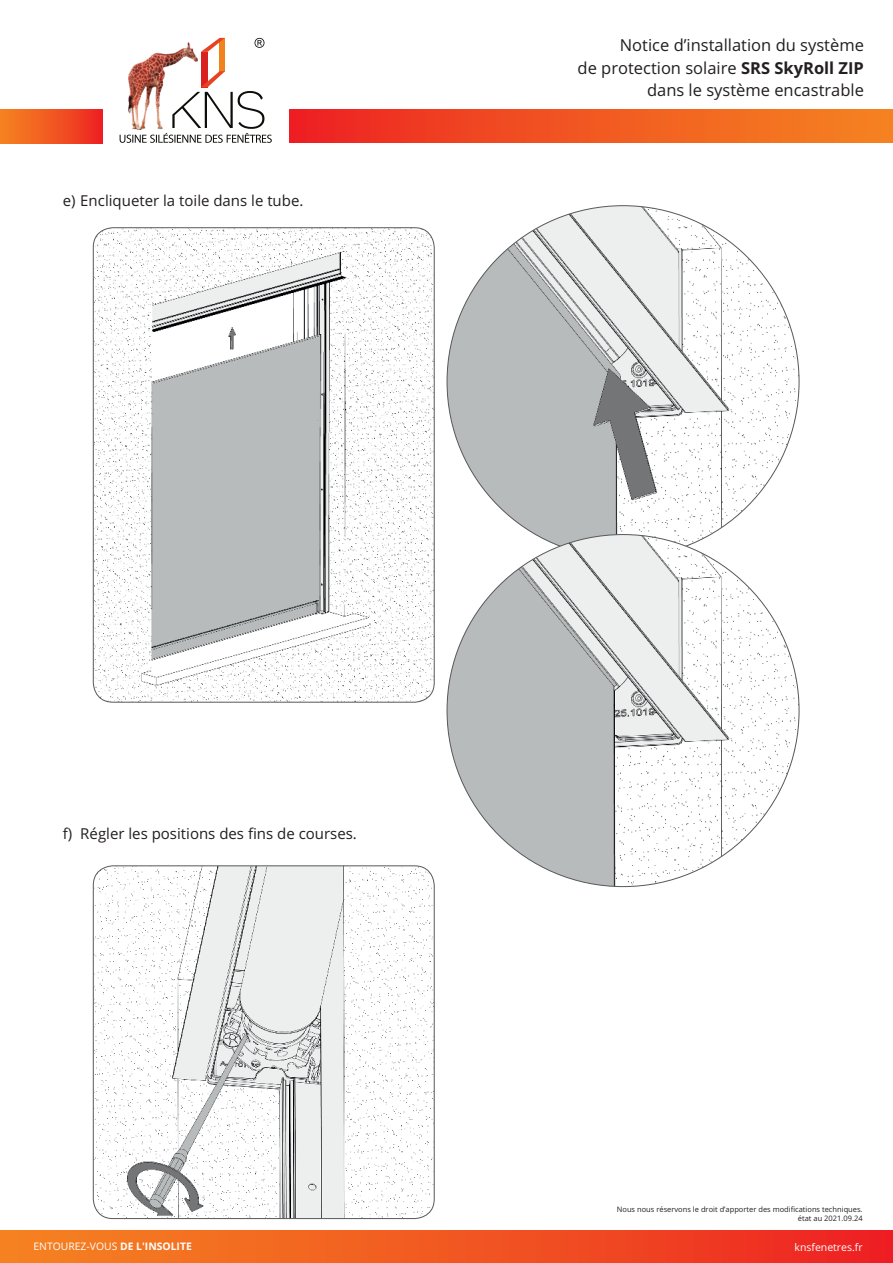
<style>
.page{position:relative;width:893px;height:1263px;background:#fff}
.page>*{position:absolute;margin:0;border:0;box-sizing:border-box;transform-origin:0 0}
.t1{font:16.5px/22.5px "Open Sans";color:#231f20;text-align:right}
.t2{font:15px "Open Sans";color:#231f20}
.t3{font:10.5px "Open Sans";color:#fff}
.t4{font:10.35px "Open Sans";color:#fff}
.t5{font:7.5px/9.1px "Open Sans";color:#231f20;text-align:right}
.s1{font-weight:700}
</style>
<div class="page">
<div style="left:289px;top:110px;width:604px;height:33px;background:linear-gradient(to right,#ed2423,#f58721)"></div>
<div style="left:0;top:109px;width:103px;height:34px;background:linear-gradient(to right,#f58621,#ed2423)"></div>
<svg style="left:120px;top:38px;width:152px;height:105px"></svg>
<img style="left:128px;top:42px;width:69px;height:87px">
<div style="left:0;top:1231px;width:893px;height:32px;background:linear-gradient(to right,#f58721,#ed2423)"></div>
<img style="left:93px;top:867px;width:341px;height:351px">
<div style="left:93px;top:865px;width:342px;height:354px;border:1px solid #57585a;border-radius:20px"></div>
<img style="left:447px;top:206px;width:352px;height:352px;border-radius:176px">
<img style="left:93px;top:228px;width:341px;height:474px">
<img style="left:447px;top:534px;width:352px;height:353px;border-radius:176px">
<p class="t2" style="left:63px;top:190px;width:242px">e) Encliqueter la toile dans le tube.</p>
<p class="t1" style="left:578px;top:34px;width:288px">Notice d’installation du système<br>de protection solaire <span class="s1">SRS SkyRoll ZIP </span>dans le système encastrable</p>
<p class="t2" style="left:63px;top:823px;width:296px">f) Régler les positions des fins de courses.</p>
<p class="t5" style="left:617px;top:1204px;width:247px">Nous nous réservons le droit d’apporter des modifications techniques. état au 2021.09.24</p>
<p class="t4" style="left:33px;top:1239px;width:160px">ENTOUREZ-VOUS <span class="s1">DE L'INSOLITE</span></p>
<p class="t3" style="left:794px;top:1239px;width:70px">knsfenetres.fr</p>
</div>
